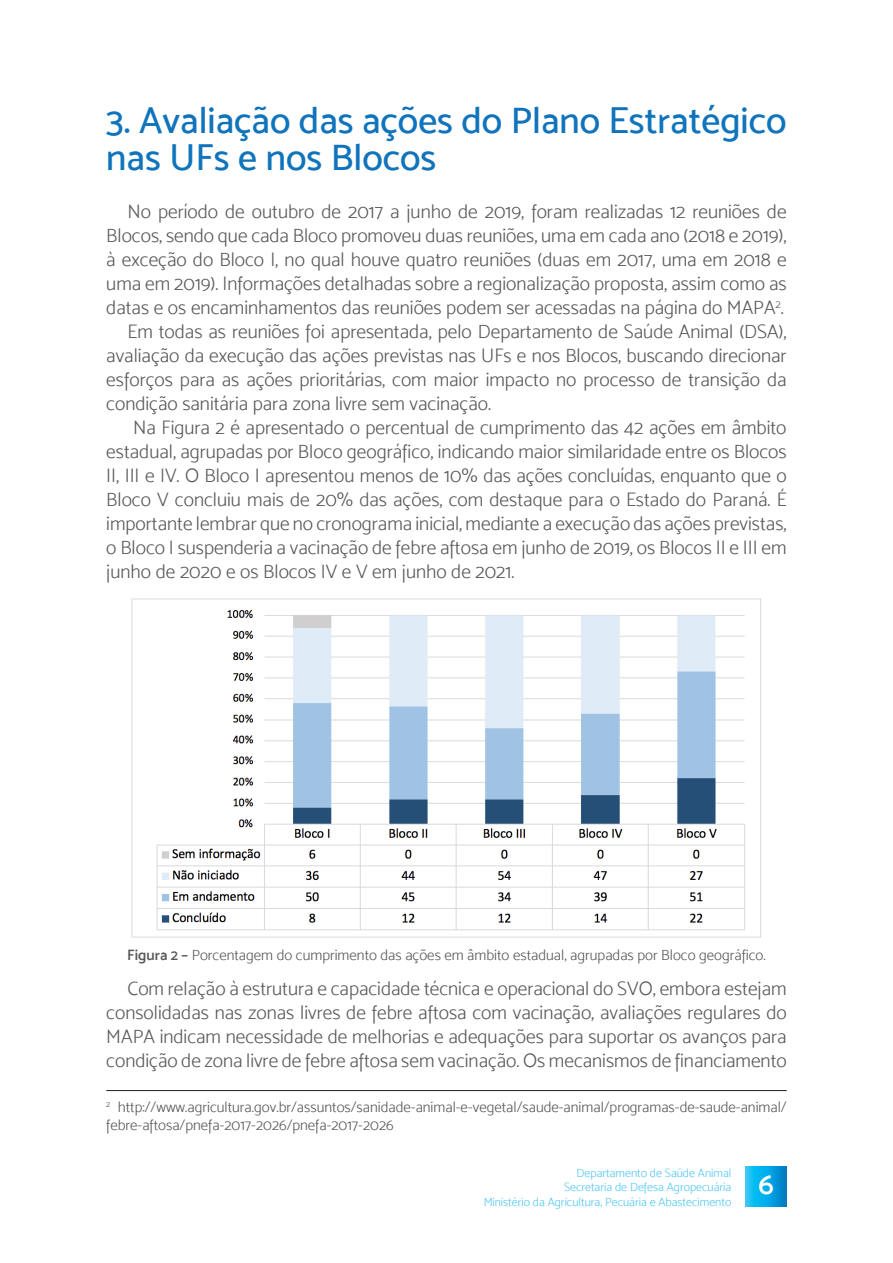
<style>
.page{position:relative;width:893px;height:1263px;background:#fff}
.page>*{position:absolute;margin:0;border:0;box-sizing:border-box;transform-origin:0 0}
.t1{font:37.5px/37.5px "Mosk Medium 500";color:#1074bc}
.t2{font:29.4px "Mosk Semi Bold 600";color:#fff}
.t3{font:19.5px/24px "Mosk Light 300";color:#57585a;text-align:justify}
.t4{font:15px/18px "Mosk Light 300";color:#57585a}
.t5{font:12px/14.4px "Mosk Light 300";color:#00aeef;text-align:right}
.s1{font-family:"Mosk Semi Bold 600"}
</style>
<div class="page">
<svg style="left:746px;top:1166px;width:41px;height:41px;background:#07a6e3"></svg>
<hr style="left:106px;top:1090px;width:681px;height:1px;background:#231f20">
<img style="left:131px;top:598px;width:630px;height:340px">
<p class="t1" style="left:106px;top:101px;width:682px">3. Avaliação das ações do Plano Estratégico nas UFs e nos Blocos</p>
<p class="t3" style="left:106px;top:200px;width:682px;text-indent:21px">No período de outubro de 2017 a junho de 2019, foram realizadas 12 reuniões de Blocos, sendo que cada Bloco promoveu duas reuniões, uma em cada ano (2018 e 2019), à exceção do Bloco I, no qual houve quatro reuniões (duas em 2017, uma em 2018 e uma em 2019). Informações detalhadas sobre a regionalização proposta, assim como as datas e os encaminhamentos das reuniões podem ser acessadas na página do MAPA<sup>2</sup>.</p>
<p class="t3" style="left:106px;top:320px;width:682px;text-indent:21px">Em todas as reuniões foi apresentada, pelo Departamento de Saúde Animal (DSA), avaliação da execução das ações previstas nas UFs e nos Blocos, buscando direcionar esforços para as ações prioritárias, com maior impacto no processo de transição da condição sanitária para zona livre sem vacinação.</p>
<p class="t3" style="left:106px;top:416px;width:682px;text-indent:27px">Na Figura 2 é apresentado o percentual de cumprimento das 42 ações em âmbito estadual, agrupadas por Bloco geográfico, indicando maior similaridade entre os Blocos II, III e IV. O Bloco I apresentou menos de 10% das ações concluídas, enquanto que o Bloco V concluiu mais de 20% das ações, com destaque para o Estado do Paraná. É importante lembrar que no cronograma inicial, mediante a execução das ações previstas, o Bloco I suspenderia a vacinação de febre aftosa em junho de 2019, os Blocos II e III em junho de 2020 e os Blocos IV e V em junho de 2021.</p>
<p class="t4" style="left:127px;top:946px;width:640px"><span class="s1">Figura 2 –</span> Porcentagem do cumprimento das ações em âmbito estadual, agrupadas por Bloco geográfico.</p>
<p class="t3" style="left:106px;top:976px;width:682px;text-indent:21px">Com relação à estrutura e capacidade técnica e operacional do SVO, embora estejam consolidadas nas zonas livres de febre aftosa com vacinação, avaliações regulares do MAPA indicam necessidade de melhorias e adequações para suportar os avanços para condição de zona livre de febre aftosa sem vacinação. Os mecanismos de financiamento</p>
<p class="t4" style="left:106px;top:1098px;width:682px"><sup>2</sup> http://www.agricultura.gov.br/assuntos/sanidade-animal-e-vegetal/saude-animal/programas-de-saude-animal/ febre-aftosa/pnefa-2017-2026/pnefa-2017-2026</p>
<p class="t5" style="left:483px;top:1165px;width:250px">Departamento de Saúde Animal<br>Secretaria de Defesa Agropecuária<br>Ministério da Agricultura, Pecuária e Abastecimento</p>
<h2 class="t2" style="left:758px;top:1166px;width:17px">6</h2>
</div>
